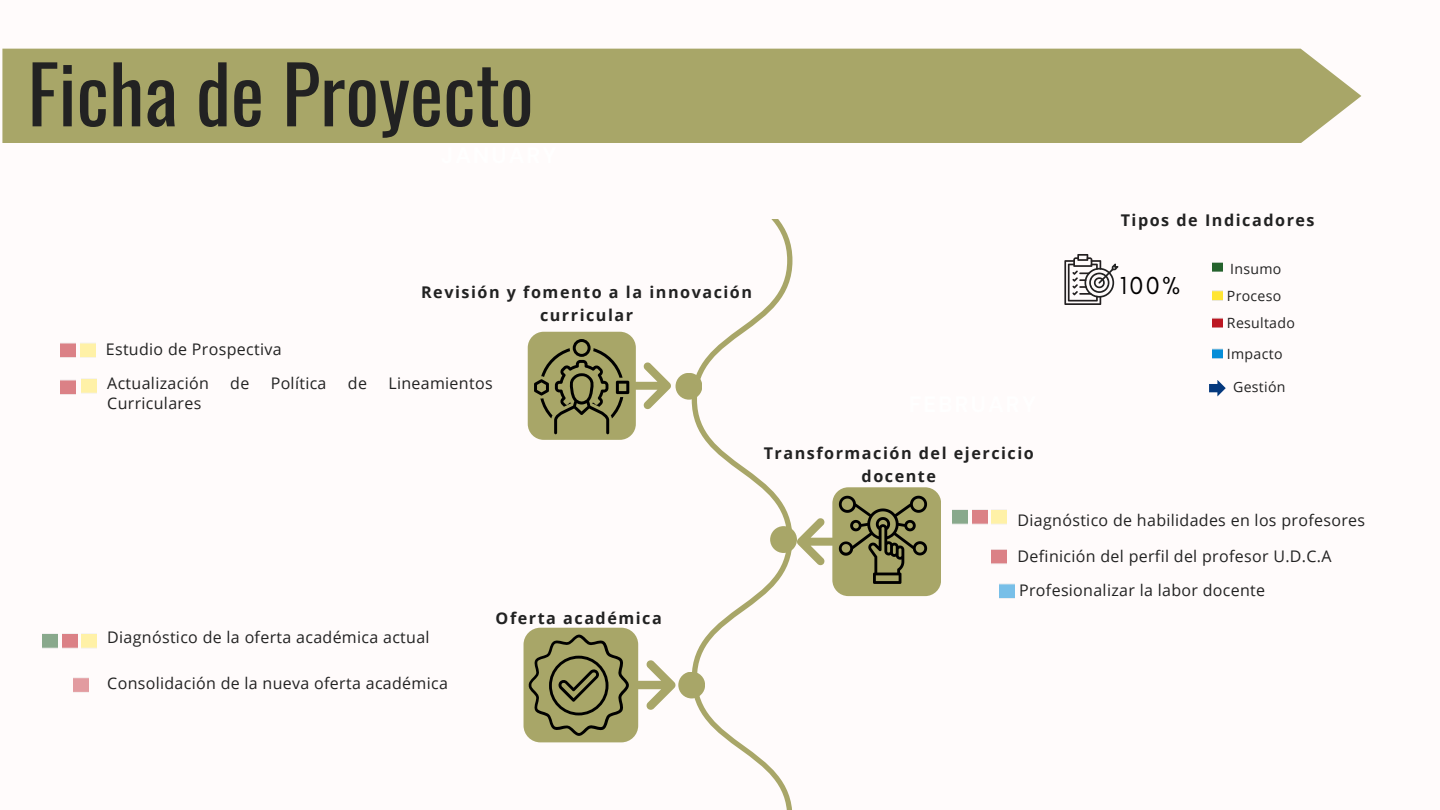
<style>
.page{position:relative;width:1440px;height:810px;background:#fffbfb}
.page>*{position:absolute;margin:0;border:0;box-sizing:border-box;transform-origin:0 0}
.t1{font:79px "Oswald";color:#222}
.t2{font:25px "Glacial Indifference";color:#000}
.t3{font:700 16.2px/23.2px "Open Sans";letter-spacing:.095em;color:#222;text-align:center}
.t4{font:16px/33.6px "Open Sans";letter-spacing:.02em;color:#222}
.t5{font:14.1px/27.2px "Open Sans";letter-spacing:.02em;color:#222}
</style>
<div class="page">
<svg style="left:692px;top:220px;width:100px;height:590px"></svg>
<div style="left:676px;top:373px;width:26px;height:27px;background:#a8a668;border-radius:50%"></div>
<div style="left:770px;top:526px;width:27px;height:27px;background:#a8a668;border-radius:50%"></div>
<div style="left:678px;top:672px;width:27px;height:26px;background:#a8a668;border-radius:50%"></div>
<div style="left:2px;top:49px;width:1359px;height:94px;background:#a8a668"></div>
<svg style="left:528px;top:332px;width:143px;height:108px"></svg>
<svg style="left:797px;top:487px;width:144px;height:109px"></svg>
<svg style="left:1064px;top:254px;width:54px;height:51px"></svg>
<svg style="left:1212px;top:262px;width:10px;height:10px"></svg>
<svg style="left:1212px;top:291px;width:10px;height:9px"></svg>
<svg style="left:1212px;top:318px;width:10px;height:10px"></svg>
<svg style="left:81px;top:343px;width:15px;height:15px"></svg>
<svg style="left:992px;top:549px;width:15px;height:15px"></svg>
<svg style="left:524px;top:628px;width:151px;height:114px"></svg>
<svg style="left:1212px;top:349px;width:10px;height:10px"></svg>
<svg style="left:1209px;top:380px;width:17px;height:16px"></svg>
<svg style="left:74px;top:678px;width:15px;height:15px"></svg>
<svg style="left:60px;top:343px;width:15px;height:15px"></svg>
<svg style="left:82px;top:379px;width:15px;height:14px"></svg>
<svg style="left:60px;top:380px;width:15px;height:15px"></svg>
<svg style="left:63px;top:633px;width:34px;height:15px"></svg>
<svg style="left:42px;top:633px;width:15px;height:15px"></svg>
<svg style="left:973px;top:509px;width:34px;height:15px"></svg>
<svg style="left:952px;top:509px;width:15px;height:15px"></svg>
<svg style="left:999px;top:584px;width:15px;height:15px"></svg>
<h1 class="t1" style="left:28px;top:32px;width:508px">Ficha de Proyecto</h1>
<p class="t3" style="left:421px;top:280px;width:333px">Revisión y fomento a la innovación curricular</p>
<p class="t4" style="left:106px;top:332px;width:177px">Estudio de Prospectiva<br>Actualización</p>
<p class="t4" style="left:230px;top:366px;width:21px">de</p>
<p class="t4" style="left:271px;top:366px;width:57px">Política</p>
<p class="t4" style="left:348px;top:366px;width:21px">de</p>
<p class="t4" style="left:388px;top:366px;width:106px">Lineamientos</p>
<p class="t4" style="left:107px;top:386px;width:96px">Curriculares</p>
<p class="t3" style="left:1121px;top:208px;width:195px">Tipos de Indicadores</p>
<h2 class="t2" style="left:1120px;top:270px;width:62px">100%</h2>
<p class="t5" style="left:1227px;top:255px;width:69px">Insumo<br>Proceso<br>Resultado</p>
<p class="t5" style="left:1227px;top:340px;width:57px">Impacto</p>
<p class="t5" style="left:1233px;top:373px;width:54px">Gestión</p>
<p class="t4" style="left:107px;top:620px;width:324px">Diagnóstico de la oferta académica actual</p>
<p class="t4" style="left:107px;top:666px;width:342px">Consolidación de la nueva oferta académica</p>
<p class="t3" style="left:496px;top:606px;width:168px">Oferta académica</p>
<p class="t3" style="left:764px;top:441px;width:272px">Transformación del ejercicio docente</p>
<p class="t4" style="left:1018px;top:503px;width:349px">Diagnóstico de habilidades en los profesores</p>
<p class="t4" style="left:1018px;top:539px;width:315px">Definición del perfil del profesor U.D.C.A</p>
<p class="t4" style="left:1019px;top:573px;width:248px">Profesionalizar la labor docente</p>
</div>
